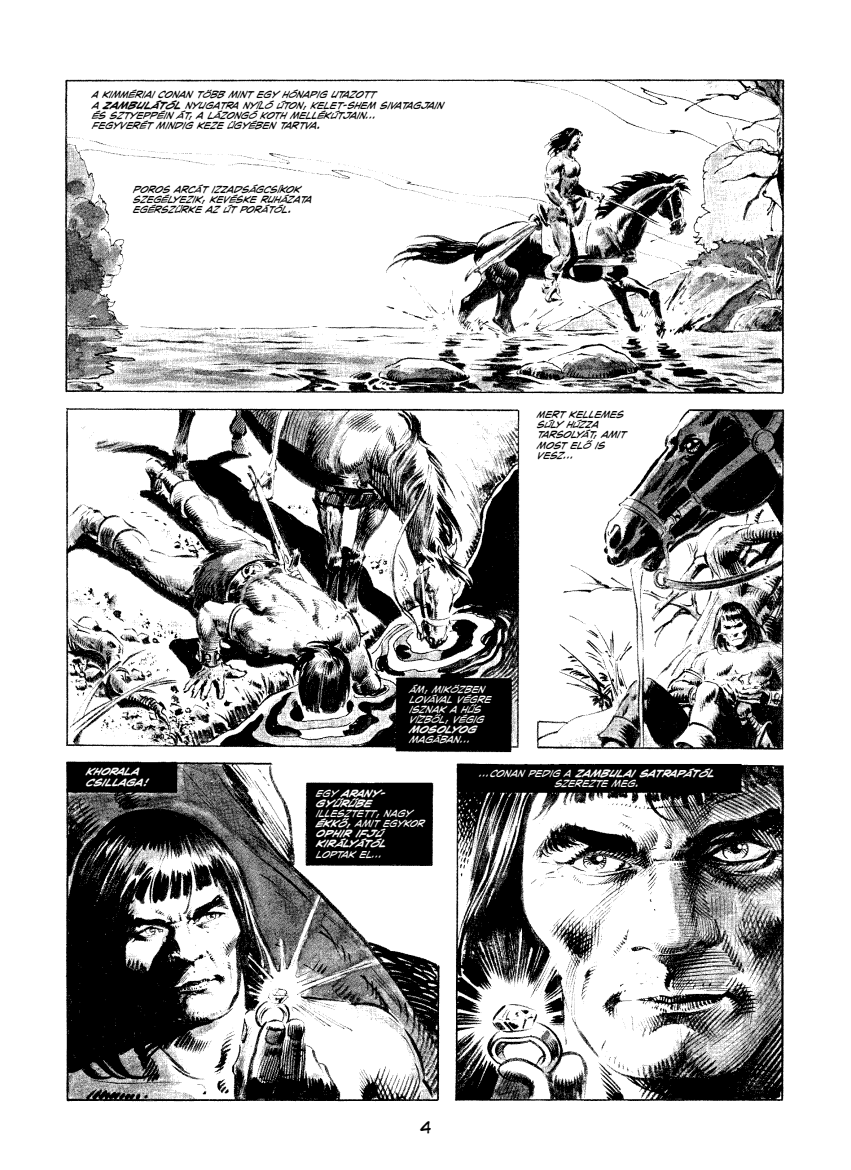
<style>
.page{position:relative;width:851px;height:1170px;background:#fff}
.page>*{position:absolute;margin:0;border:0;box-sizing:border-box;transform-origin:0 0}
.t1{font:15px "CC Joe Kubert";color:#000}
.t2{font:italic 9.75px/10.1px "CC Joe Kubert";color:#000}
.t3{font:italic 9.75px/10.1px "CC Joe Kubert";color:#fff}
.t4{font:italic 700 9.75px/10.1px "CC Joe Kubert";color:#fff}
.s1{font-weight:700}
.s2{font-weight:400}
</style>
<div class="page">
<img style="left:65px;top:79px;width:720px;height:1023px">
<p class="t2" style="left:92px;top:89px;width:353px">A KIMMÉRIAI CONAN TÖBB MINT EGY HÓNAPIG UTAZOTT<br>A <span class="s1">ZAMBULÁTÓL</span> NYUGATRA NYÍLÓ ÚTON, KELET-SHEM SIVATAGJAIN ÉS SZTYEPPÉIN ÁT, A LÁZONGÓ KOTH MELLÉKÚTJAIN…<br>FEGYVERÉT MINDIG KEZE ÜGYÉBEN TARTVA.</p>
<p class="t2" style="left:134px;top:184px;width:180px">POROS ARCÁT IZZADSÁGCSÍKOK<br>SZEGÉLYEZIK, KEVÉSKE RUHÁZATA<br>EGÉRSZÜRKE AZ ÚT PORÁTÓL.</p>
<p class="t2" style="left:537px;top:409px;width:90px">MERT KELLEMES<br>SÚLY HÚZZA<br>TARSOLYÁT, AMIT<br>MOST ELŐ IS<br>VESZ…</p>
<p class="t3" style="left:409px;top:683px;width:83px">ÁM, MIKÖZBEN<br>LOVÁVAL VÉGRE<br>ISZNAK A HŰS<br>VÍZBŐL, VÉGIG</p>
<p class="t4" style="left:409px;top:724px;width:69px">MOSOLYOG</p>
<p class="t3" style="left:409px;top:734px;width:63px">MAGÁBAN…</p>
<p class="t4" style="left:86px;top:766px;width:64px">KHORALA<br>CSILLAGA!</p>
<p class="t4" style="left:316px;top:787px;width:71px"><span class="s2">EGY</span> ARANY-<br>GYŰRŰBE</p>
<p class="t3" style="left:316px;top:807px;width:110px">ILLESZTETT, NAGY<br><span class="s1">ÉKKŐ,</span> AMIT EGYKOR<br><span class="s1">OPHIR IFJÚ<br>KIRÁLYÁTÓL</span></p>
<p class="t3" style="left:316px;top:848px;width:68px">LOPTAK EL…</p>
<p class="t3" style="left:479px;top:767px;width:237px;text-align:center">…CONAN PEDIG A <span class="s1">ZAMBULAI SATRAPÁTÓL<br></span>SZEREZTE MEG.</p>
<h1 class="t1" style="left:420px;top:1119px;width:13px">4</h1>
</div>
